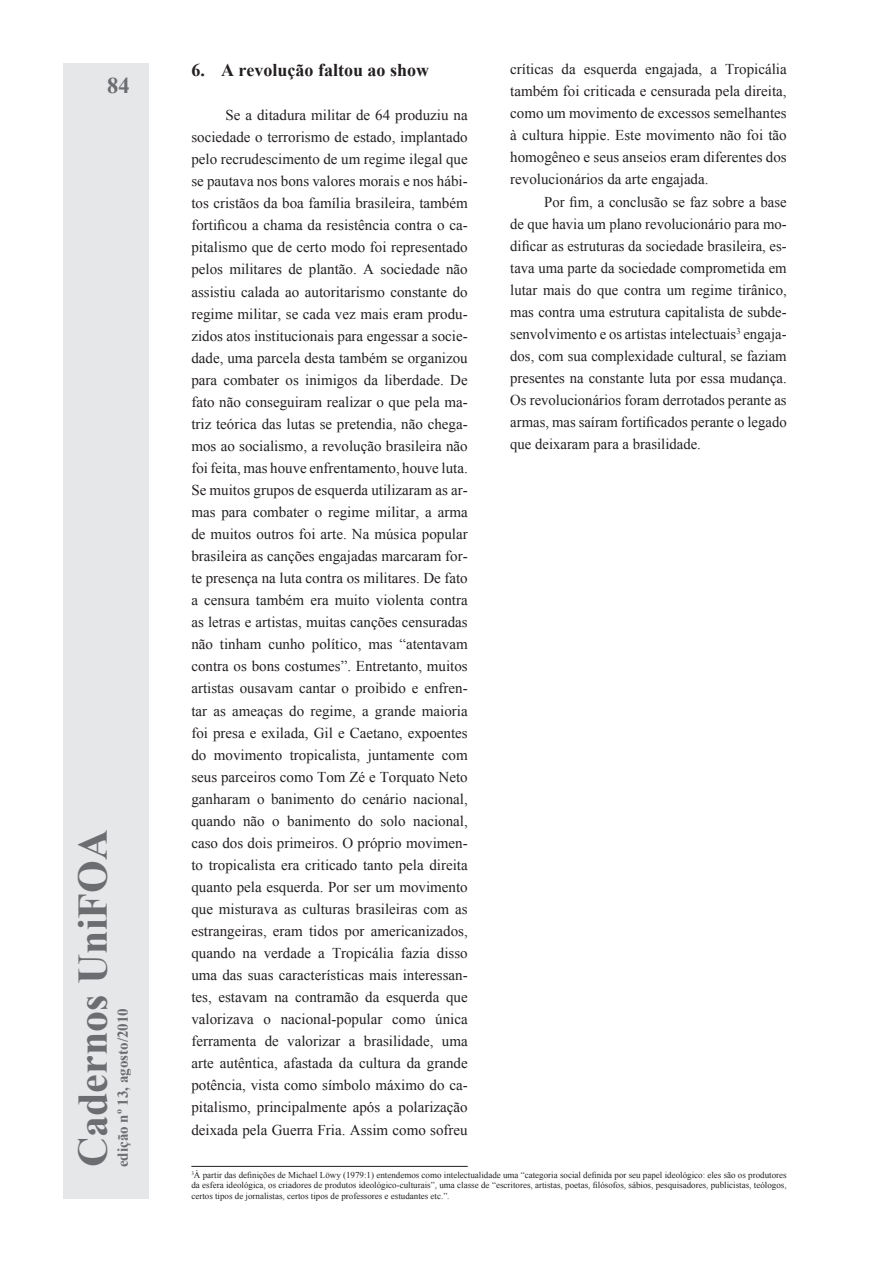
<style>
.page{position:relative;width:893px;height:1263px;background:#fff}
.page>*{position:absolute;margin:0;border:0;box-sizing:border-box;transform-origin:0 0}
.t1{font:700 42px "Times New Roman";color:#6c6d70}
.t2{font:700 22.5px "Times New Roman";color:#6c6d70}
.t3{font:700 18px "Times New Roman";color:#231f20}
.t4{font:15px/22px "Times New Roman";color:#231f20;text-align:justify}
.t5{font:700 15px "Times New Roman";color:#6c6d70}
.t6{font:9px/10.8px "Times New Roman";color:#231f20;text-align:justify}
</style>
<div class="page">
<div style="left:64px;top:64px;width:85px;height:1135px;background:#e6e7e9"></div>
<hr style="left:191px;top:1166px;width:277px;height:1px;background:#231f20">
<h2 class="t2" style="left:107px;top:70px;width:24px">84</h2>
<h1 class="t1" style="left:64px;top:1167px;width:339px;rotate:-90deg">Cadernos UniFOA</h1>
<p class="t5" style="left:113px;top:1167px;width:161px;rotate:-90deg">edição nº 13, agosto/2010</p>
<p class="t3" style="left:191px;top:58px;width:239px">6. A revolução faltou ao show</p>
<p class="t4" style="left:191px;top:104px;width:278px;text-indent:34px">Se a ditadura militar de 64 produziu na sociedade o terrorismo de estado, implantado pelo recrudescimento de um regime ilegal que se pautava nos bons valores morais e nos hábi&shy;tos cristãos da boa família brasileira, também fortificou a chama da resistência contra o ca&shy;pitalismo que de certo modo foi representado pelos militares de plantão. A sociedade não assistiu calada ao autoritarismo constante do regime militar, se cada vez mais eram produ&shy;zidos atos institucionais para engessar a socie&shy;dade, uma parcela desta também se organizou para combater os inimigos da liberdade. De fato não conseguiram realizar o que pela ma&shy;triz teórica das lutas se pretendia, não chega&shy;mos ao socialismo, a revolução brasileira não foi feita, mas houve enfrentamento, houve luta.<br>Se muitos grupos de esquerda utilizaram as ar&shy;mas para combater o regime militar, a arma de muitos outros foi arte. Na música popular brasileira as canções engajadas marcaram for&shy;te presença na luta contra os militares. De fato a censura também era muito violenta contra as letras e artistas, muitas canções censuradas não tinham cunho político, mas “atentavam contra os bons costumes”. Entretanto, muitos artistas ousavam cantar o proibido e enfren&shy;tar as ameaças do regime, a grande maioria foi presa e exilada, Gil e Caetano, expoentes do movimento tropicalista, juntamente com seus parceiros como Tom Zé e Torquato Neto ganharam o banimento do cenário nacional, quando não o banimento do solo nacional, caso dos dois primeiros. O próprio movimen&shy;to tropicalista era criticado tanto pela direita quanto pela esquerda. Por ser um movimento que misturava as culturas brasileiras com as estrangeiras, eram tidos por americanizados, quando na verdade a Tropicália fazia disso uma das suas características mais interessan&shy;tes, estavam na contramão da esquerda que valorizava o nacional-popular como única ferramenta de valorizar a brasilidade, uma arte autêntica, afastada da cultura da grande potência, vista como símbolo máximo do ca&shy;pitalismo, principalmente após a polarização deixada pela Guerra Fria. Assim como sofreu</p>
<p class="t4" style="left:510px;top:58px;width:278px">críticas da esquerda engajada, a Tropicália também foi criticada e censurada pela direita, como um movimento de excessos semelhantes à cultura hippie. Este movimento não foi tão homogêneo e seus anseios eram diferentes dos revolucionários da arte engajada.</p>
<p class="t4" style="left:510px;top:190px;width:278px;text-indent:34px">Por fim, a conclusão se faz sobre a base de que havia um plano revolucionário para mo&shy;dificar as estruturas da sociedade brasileira, es&shy;tava uma parte da sociedade comprometida em lutar mais do que contra um regime tirânico, mas contra uma estrutura capitalista de subde&shy;senvolvimento e os artistas intelectuais<sup>3</sup> engaja&shy;dos, com sua complexidade cultural, se faziam presentes na constante luta por essa mudança.<br>Os revolucionários foram derrotados perante as armas, mas saíram fortificados perante o legado que deixaram para a brasilidade.</p>
<p class="t6" style="left:191px;top:1169px;width:597px"><sup>3</sup>À partir das definições de Michael Löwy (1979:1) entendemos como intelectualidade uma “categoria social definida por seu papel ideológico: eles são os produtores da esfera ideológica, os criadores de produtos ideológico-culturais”, uma classe de “escritores, artistas, poetas, filósofos, sábios, pesquisadores, publicistas, teólogos, certos tipos de jornalistas, certos tipos de professores e estudantes etc.”.</p>
</div>
